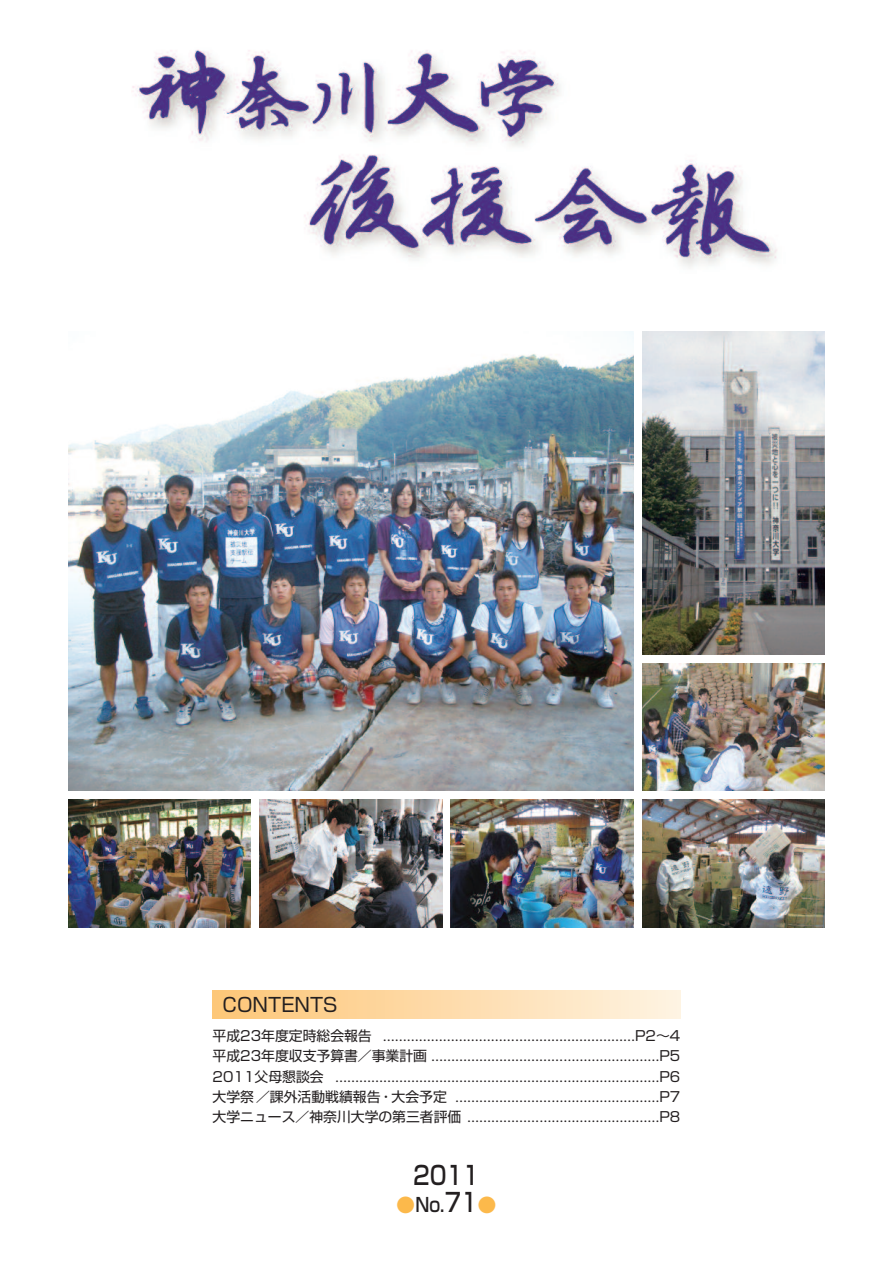
<style>
.page{position:relative;width:893px;height:1263px;background:#fff}
.page>*{position:absolute;margin:0;border:0;box-sizing:border-box;transform-origin:0 0}
.t1{font:500 25.5px "Shin Go";color:#231f20;scale:.85 1}
.t2{font:19.2px "Shin Go";color:#231f20}
.t3{font:500 19.2px "Shin Go";color:#231f20;scale:.9 1}
.t4{font:13.8px/20.2px "Shin Go";color:#231f20;text-align:justify}
.s1{color:#fcb94b}
.s2{font-size:25.5px}
</style>
<div class="page">
<img style="left:132px;top:49px;width:645px;height:218px">
<img style="left:68px;top:799px;width:183px;height:128px">
<img style="left:259px;top:799px;width:183px;height:128px">
<img style="left:451px;top:799px;width:183px;height:128px">
<img style="left:642px;top:799px;width:183px;height:128px">
<img style="left:642px;top:663px;width:183px;height:128px">
<img style="left:642px;top:332px;width:183px;height:323px">
<img style="left:68px;top:332px;width:566px;height:459px">
<div style="left:213px;top:991px;width:467px;height:27px;background:linear-gradient(to right,#fdc676,#fef3e1)"></div>
<h2 class="t2" style="left:223px;top:992px;width:117px">CONTENTS</h2>
<p class="t4" style="left:213px;top:1025px;width:469px">平成23年度定時総会報告 ………………………………………………………P2〜4平成23年度収支予算書／事業計画 …………………………………………………P5<br>2011父母懇談会 ………………………………………………………………………P6大学祭／課外活動戦績報告・大会予定 ……………………………………………P7大学ニュース／神奈川大学の第三者評価 …………………………………………P8</p>
<h1 class="t1" style="left:414px;top:1158px;width:79px">2011</h1>
<h2 class="t3" style="left:396px;top:1193px;width:113px"><span class="s1">●</span>No.<span class="s2">71</span><span class="s1">●</span></h2>
</div>
